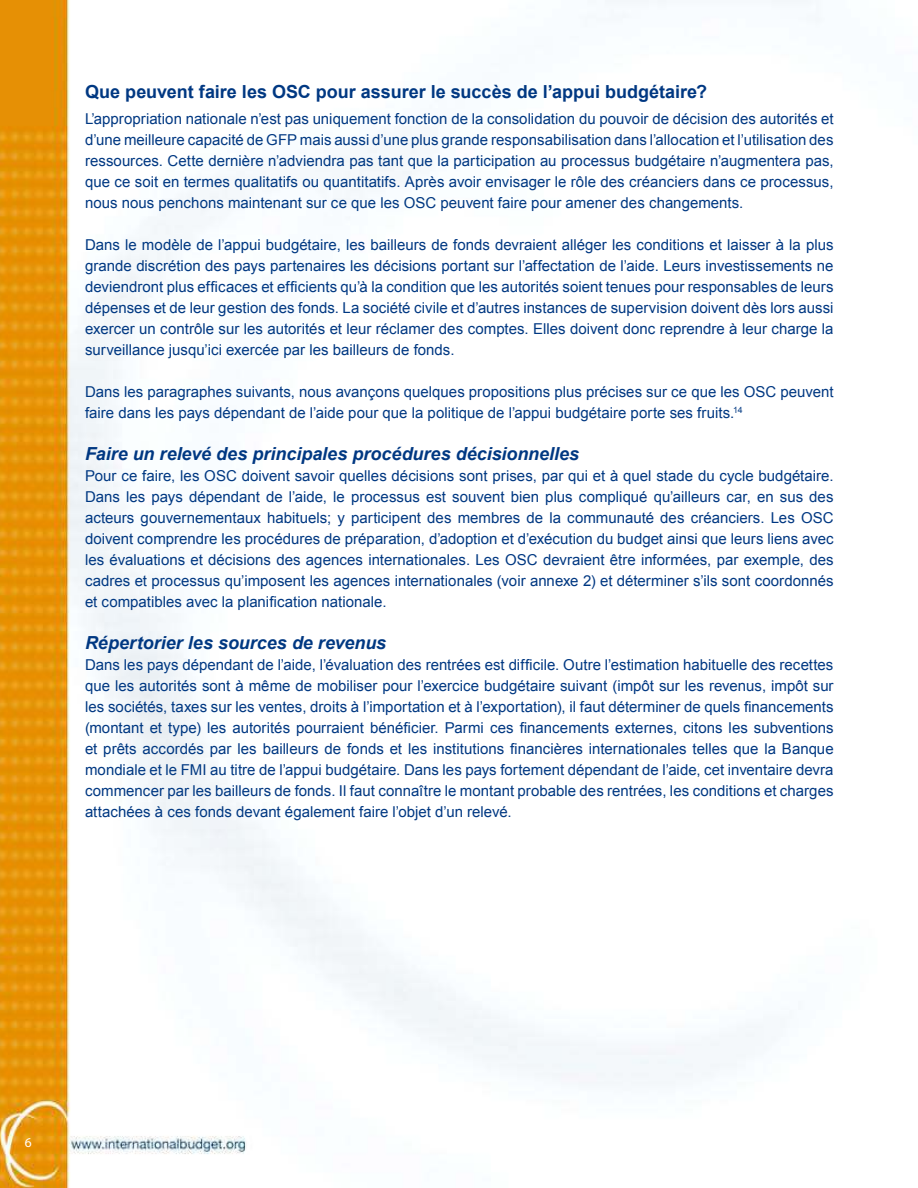
<style>
.page{position:relative;width:918px;height:1188px;background:#fff}
.page>*{position:absolute;margin:0;border:0;box-sizing:border-box;transform-origin:0 0}
.t1{font:italic 700 18px "Arial";color:#003882}
.t2{font:700 18px "Arial";color:#003882}
.t3{font:15px/21px "Arial";color:#003882;text-align:justify}
.t4{font:13.5px "Myriad Pro";color:#fff}
</style>
<div class="page">
<img style="left:0;top:0;width:820px;height:1188px">
<p class="t2" style="left:85px;top:85px;width:624px">Que peuvent faire les OSC pour assurer le succès de l’appui budgétaire?</p>
<p class="t3" style="left:85px;top:108px;width:750px">L’appropriation nationale n’est pas uniquement fonction de la consolidation du pouvoir de décision des autorités et d’une meilleure capacité de GFP mais aussi d’une plus grande responsabilisation dans l’allocation et l’utilisation des ressources. Cette dernière n’adviendra pas tant que la participation au processus budgétaire n’augmentera pas, que ce soit en termes qualitatifs ou quantitatifs. Après avoir envisager le rôle des créanciers dans ce processus, nous nous penchons maintenant sur ce que les OSC peuvent faire pour amener des changements.</p>
<p class="t3" style="left:85px;top:234px;width:750px">Dans le modèle de l’appui budgétaire, les bailleurs de fonds devraient alléger les conditions et laisser à la plus grande discrétion des pays partenaires les décisions portant sur l’affectation de l’aide. Leurs investissements ne deviendront plus efficaces et efficients qu’à la condition que les autorités soient tenues pour responsables de leurs dépenses et de leur gestion des fonds. La société civile et d’autres instances de supervision doivent dès lors aussi exercer un contrôle sur les autorités et leur réclamer des comptes. Elles doivent donc reprendre à leur charge la surveillance jusqu’ici exercée par les bailleurs de fonds.</p>
<p class="t3" style="left:85px;top:381px;width:750px">Dans les paragraphes suivants, nous avançons quelques propositions plus précises sur ce que les OSC peuvent faire dans les pays dépendant de l’aide pour que la politique de l’appui budgétaire porte ses fruits.<sup>14</sup></p>
<p class="t1" style="left:85px;top:446px;width:496px">Faire un relevé des principales procédures décisionnelles</p>
<p class="t3" style="left:85px;top:465px;width:750px">Pour ce faire, les OSC doivent savoir quelles décisions sont prises, par qui et à quel stade du cycle budgétaire.<br>Dans les pays dépendant de l’aide, le processus est souvent bien plus compliqué qu’ailleurs car, en sus des acteurs gouvernementaux habituels; y participent des membres de la communauté des créanciers. Les OSC doivent comprendre les procédures de préparation, d’adoption et d’exécution du budget ainsi que leurs liens avec les évaluations et décisions des agences internationales. Les OSC devraient être informées, par exemple, des cadres et processus qu’imposent les agences internationales (voir annexe 2) et déterminer s’ils sont coordonnés et compatibles avec la planification nationale.</p>
<p class="t1" style="left:85px;top:635px;width:303px">Répertorier les sources de revenus</p>
<p class="t3" style="left:85px;top:654px;width:750px">Dans les pays dépendant de l’aide, l’évaluation des rentrées est difficile. Outre l’estimation habituelle des recettes que les autorités sont à même de mobiliser pour l’exercice budgétaire suivant (impôt sur les revenus, impôt sur les sociétés, taxes sur les ventes, droits à l’importation et à l’exportation), il faut déterminer de quels financements (montant et type) les autorités pourraient bénéficier. Parmi ces financements externes, citons les subventions et prêts accordés par les bailleurs de fonds et les institutions financières internationales telles que la Banque mondiale et le FMI au titre de l’appui budgétaire. Dans les pays fortement dépendant de l’aide, cet inventaire devra commencer par les bailleurs de fonds. Il faut connaître le montant probable des rentrées, les conditions et charges attachées à ces fonds devant également faire l’objet d’un relevé.</p>
<p class="t4" style="left:25px;top:1134px;width:8px">6</p>
</div>
